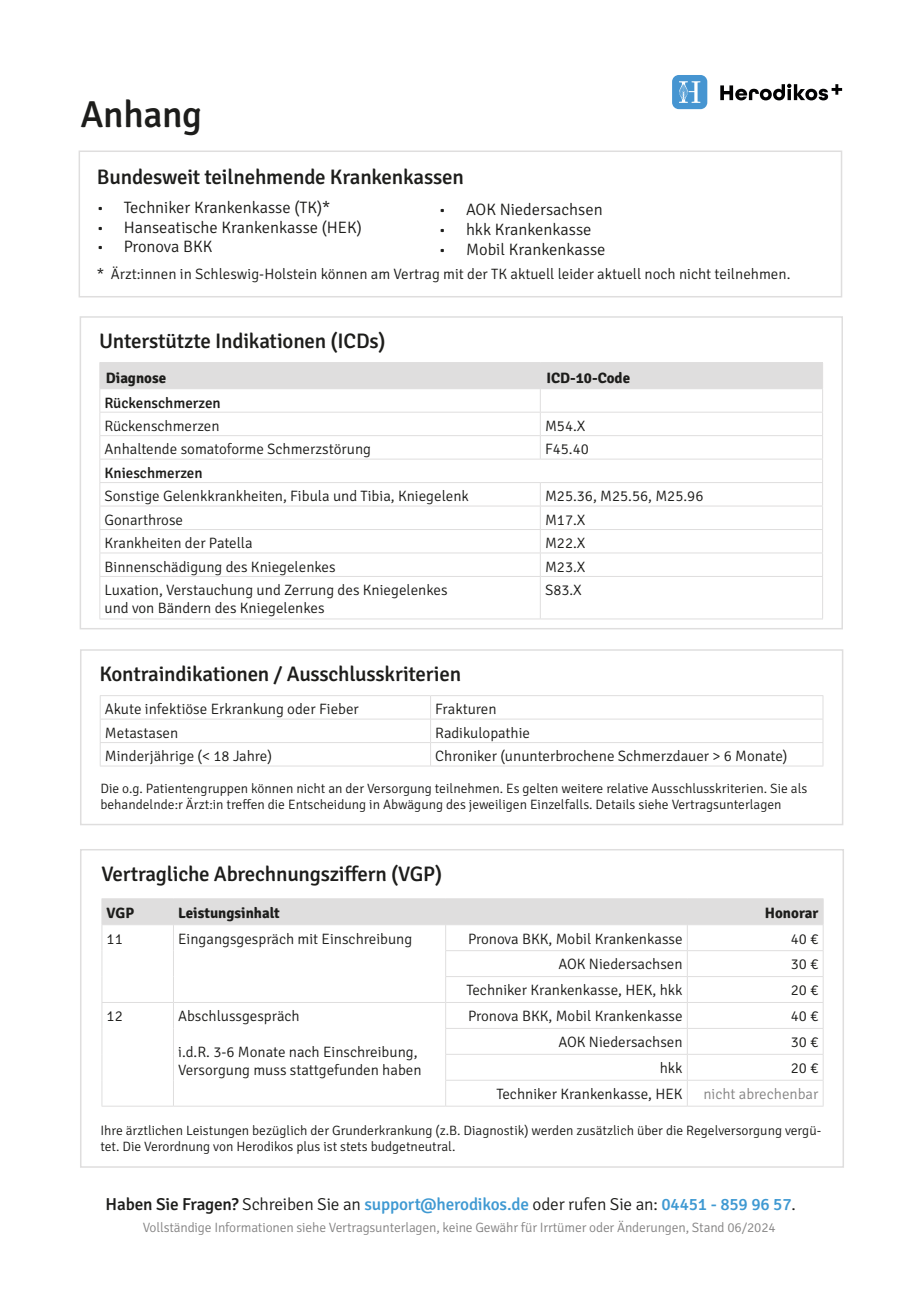
<style>
.page{position:relative;width:919px;height:1289px;background:#fff}
.page>*{position:absolute;margin:0;border:0;box-sizing:border-box;transform-origin:0 0}
.t1{font:500 37.5px "Signika";letter-spacing:-.01em;color:#1d1d1b}
.t2{font:500 21px "Signika";letter-spacing:-.01em;color:#1d1d1b}
.t3{font:500 17.25px "Signika";letter-spacing:-.01em;color:#3f99d2}
.t4{font:300 16.5px "Signika";color:#1d1d1b}
.t5{font:300 15px/18px "Signika";color:#1d1d1b}
.t6{font:700 15px "Signika";color:#1d1d1b}
.t7{font:500 15px "Signika";color:#1d1d1b}
.t8{font:300 15px "Signika";color:#868585}
.t9{font:300 13.5px/16.2px "Signika";color:#1d1d1b}
.t10{font:300 13.5px "Signika";letter-spacing:-.01em;color:#868585}
.s1{color:#1d1d1b}
.s2{font-weight:300;color:#1d1d1b}
</style>
<div class="page">
<div style="left:80px;top:316px;width:762px;height:313px;background:#fff;border:2px solid #dfdede"></div>
<svg style="left:99px;top:362px;width:724px;height:214px"></svg>
<hr style="left:99px;top:576px;width:441px;height:1px;background:#dfdede">
<hr style="left:99px;top:577px;width:1px;height:41px;background:#dfdede">
<hr style="left:540px;top:576px;width:282px;height:1px;background:#dfdede">
<hr style="left:540px;top:577px;width:1px;height:41px;background:#dfdede">
<hr style="left:822px;top:577px;width:1px;height:41px;background:#dfdede">
<hr style="left:99px;top:618px;width:441px;height:1px;background:#dfdede">
<hr style="left:540px;top:618px;width:282px;height:1px;background:#dfdede">
<div style="left:79px;top:150px;width:763px;height:147px;background:#fff;border:2px solid #dfdede"></div>
<div style="left:80px;top:649px;width:763px;height:176px;background:#fff;border:2px solid #dfdede"></div>
<hr style="left:100px;top:695px;width:330px;height:1px;background:#dfdede">
<hr style="left:430px;top:695px;width:393px;height:1px;background:#dfdede">
<hr style="left:100px;top:718px;width:330px;height:1px;background:#dfdede">
<hr style="left:430px;top:718px;width:393px;height:1px;background:#dfdede">
<hr style="left:100px;top:742px;width:330px;height:1px;background:#dfdede">
<svg style="left:100px;top:696px;width:1px;height:69px"></svg>
<hr style="left:430px;top:742px;width:393px;height:1px;background:#dfdede">
<svg style="left:430px;top:696px;width:1px;height:69px"></svg>
<svg style="left:822px;top:696px;width:1px;height:69px"></svg>
<hr style="left:100px;top:765px;width:330px;height:1px;background:#dfdede">
<hr style="left:430px;top:765px;width:393px;height:1px;background:#dfdede">
<div style="left:80px;top:849px;width:764px;height:318px;background:#fff;border:2px solid #dfdede"></div>
<svg style="left:101px;top:898px;width:722px;height:207px"></svg>
<hr style="left:101px;top:1105px;width:72px;height:1px;background:#dfdede">
<hr style="left:173px;top:1105px;width:272px;height:1px;background:#dfdede">
<hr style="left:445px;top:1105px;width:242px;height:1px;background:#dfdede">
<hr style="left:687px;top:1105px;width:136px;height:1px;background:#dfdede">
<div style="left:672px;top:75px;width:35px;height:34px;background:#4695d1;border-radius:7px"></div>
<svg style="left:679px;top:81px;width:21px;height:22px"></svg>
<svg style="left:720px;top:84px;width:122px;height:16px"></svg>
<p class="t1" style="left:80px;top:88px;width:123px">Anhang</p>
<p class="t2" style="left:97px;top:161px;width:368px">Bundesweit teilnehmende Krankenkassen</p>
<p class="t4" style="left:97px;top:195px;width:235px">• Techniker Krankenkasse (TK)*</p>
<p class="t4" style="left:97px;top:215px;width:267px">• Hanseatische Krankenkasse (HEK)</p>
<p class="t4" style="left:97px;top:235px;width:117px">• Pronova BKK</p>
<p class="t5" style="left:97px;top:264px;width:695px">* Ärzt:innen in Schleswig-Holstein können am Vertrag mit der TK aktuell leider aktuell noch nicht teilnehmen.</p>
<p class="t4" style="left:439px;top:198px;width:165px">• AOK Niedersachsen</p>
<p class="t4" style="left:439px;top:218px;width:154px">• hkk Krankenkasse</p>
<p class="t4" style="left:439px;top:238px;width:168px">• Mobil Krankenkasse</p>
<p class="t2" style="left:99px;top:326px;width:288px">Unterstützte Indikationen (ICDs)</p>
<p class="t6" style="left:106px;top:367px;width:62px">Diagnose</p>
<p class="t6" style="left:546px;top:367px;width:85px">ICD-10-Code</p>
<p class="t7" style="left:104px;top:392px;width:118px">Rückenschmerzen</p>
<p class="t5" style="left:104px;top:416px;width:117px">Rückenschmerzen</p>
<p class="t5" style="left:545px;top:416px;width:42px">M54.X</p>
<p class="t5" style="left:104px;top:439px;width:268px">Anhaltende somatoforme Schmerzstörung</p>
<p class="t5" style="left:545px;top:439px;width:45px">F45.40</p>
<p class="t7" style="left:104px;top:462px;width:100px">Knieschmerzen</p>
<p class="t5" style="left:104px;top:486px;width:366px">Sonstige Gelenkkrankheiten, Fibula und Tibia, Kniegelenk</p>
<p class="t5" style="left:545px;top:486px;width:160px">M25.36, M25.56, M25.96</p>
<p class="t5" style="left:104px;top:510px;width:80px">Gonarthrose</p>
<p class="t5" style="left:545px;top:510px;width:42px">M17.X</p>
<p class="t5" style="left:104px;top:533px;width:150px">Krankheiten der Patella</p>
<p class="t5" style="left:545px;top:533px;width:42px">M22.X</p>
<p class="t5" style="left:104px;top:556px;width:232px">Binnenschädigung des Kniegelenkes</p>
<p class="t5" style="left:545px;top:556px;width:42px">M23.X</p>
<p class="t5" style="left:104px;top:580px;width:344px">Luxation, Verstauchung und Zerrung des Kniegelenkes und von Bändern des Kniegelenkes</p>
<p class="t5" style="left:545px;top:580px;width:38px">S83.X</p>
<p class="t2" style="left:99px;top:659px;width:363px">Kontraindikationen / Ausschlusskriterien</p>
<p class="t5" style="left:105px;top:699px;width:255px">Akute infektiöse Erkrankung oder Fieber</p>
<p class="t5" style="left:435px;top:699px;width:63px">Frakturen</p>
<p class="t5" style="left:105px;top:723px;width:75px">Metastasen</p>
<p class="t5" style="left:435px;top:723px;width:96px">Radikulopathie</p>
<p class="t5" style="left:105px;top:746px;width:169px">Minderjährige (&lt; 18 Jahre)</p>
<p class="t5" style="left:435px;top:746px;width:354px">Chroniker (ununterbrochene Schmerzdauer &gt; 6 Monate)</p>
<p class="t9" style="left:100px;top:779px;width:708px">Die o.g. Patientengruppen können nicht an der Versorgung teilnehmen. Es gelten weitere relative Ausschlusskriterien. Sie als behandelnde:r Ärzt:in treffen die Entscheidung in Abwägung des jeweiligen Einzelfalls. Details siehe Vertragsunterlagen</p>
<p class="t2" style="left:101px;top:859px;width:342px">Vertragliche Abrechnungsziffern (VGP)</p>
<p class="t6" style="left:107px;top:901px;width:29px">VGP</p>
<p class="t6" style="left:178px;top:901px;width:103px">Leistungsinhalt</p>
<p class="t6" style="left:764px;top:901px;width:55px">Honorar</p>
<p class="t5" style="left:107px;top:928px;width:18px">11</p>
<p class="t5" style="left:178px;top:928px;width:235px">Eingangsgespräch mit Einschreibung</p>
<p class="t5" style="left:468px;top:928px;width:216px">Pronova BKK, Mobil Krankenkasse</p>
<p class="t5" style="left:790px;top:928px;width:29px">40 €</p>
<p class="t5" style="left:558px;top:954px;width:126px">AOK Niedersachsen</p>
<p class="t5" style="left:790px;top:954px;width:29px">30 €</p>
<p class="t5" style="left:466px;top:980px;width:218px">Techniker Krankenkasse, HEK, hkk</p>
<p class="t5" style="left:790px;top:980px;width:29px">20 €</p>
<p class="t5" style="left:107px;top:1006px;width:18px">12</p>
<p class="t5" style="left:178px;top:1006px;width:123px">Abschlussgespräch</p>
<p class="t5" style="left:178px;top:1042px;width:241px">i.d.R. 3-6 Monate nach Einschreibung,</p>
<p class="t5" style="left:178px;top:1060px;width:245px">Versorgung muss stattgefunden haben</p>
<p class="t5" style="left:468px;top:1006px;width:216px">Pronova BKK, Mobil Krankenkasse</p>
<p class="t5" style="left:790px;top:1006px;width:29px">40 €</p>
<p class="t5" style="left:558px;top:1032px;width:126px">AOK Niedersachsen</p>
<p class="t5" style="left:790px;top:1032px;width:29px">30 €</p>
<p class="t5" style="left:659px;top:1058px;width:24px">hkk</p>
<p class="t5" style="left:790px;top:1058px;width:29px">20 €</p>
<p class="t5" style="left:496px;top:1083px;width:188px">Techniker Krankenkasse, HEK</p>
<p class="t8" style="left:703px;top:1083px;width:117px">nicht abrechenbar</p>
<p class="t9" style="left:100px;top:1121px;width:722px">Ihre ärztlichen Leistungen bezüglich der Grunderkrankung (z.B. Diagnostik) werden zusätzlich über die Regelversorgung vergü&shy;tet. Die Verordnung von Herodikos plus ist stets budgetneutral.</p>
<p class="t3" style="left:106px;top:1191px;width:691px"><span class="s1">Haben Sie Fragen?</span> <span class="s2">Schreiben Sie an</span> support@herodikos.de <span class="s2">oder rufen Sie an:</span> 04451 - 859 96 57<span class="s2">.</span></p>
<p class="t10" style="left:143px;top:1218px;width:634px">Vollständige Informationen siehe Vertragsunterlagen, keine Gewähr für Irrtümer oder Änderungen, Stand 06/2024</p>
</div>
